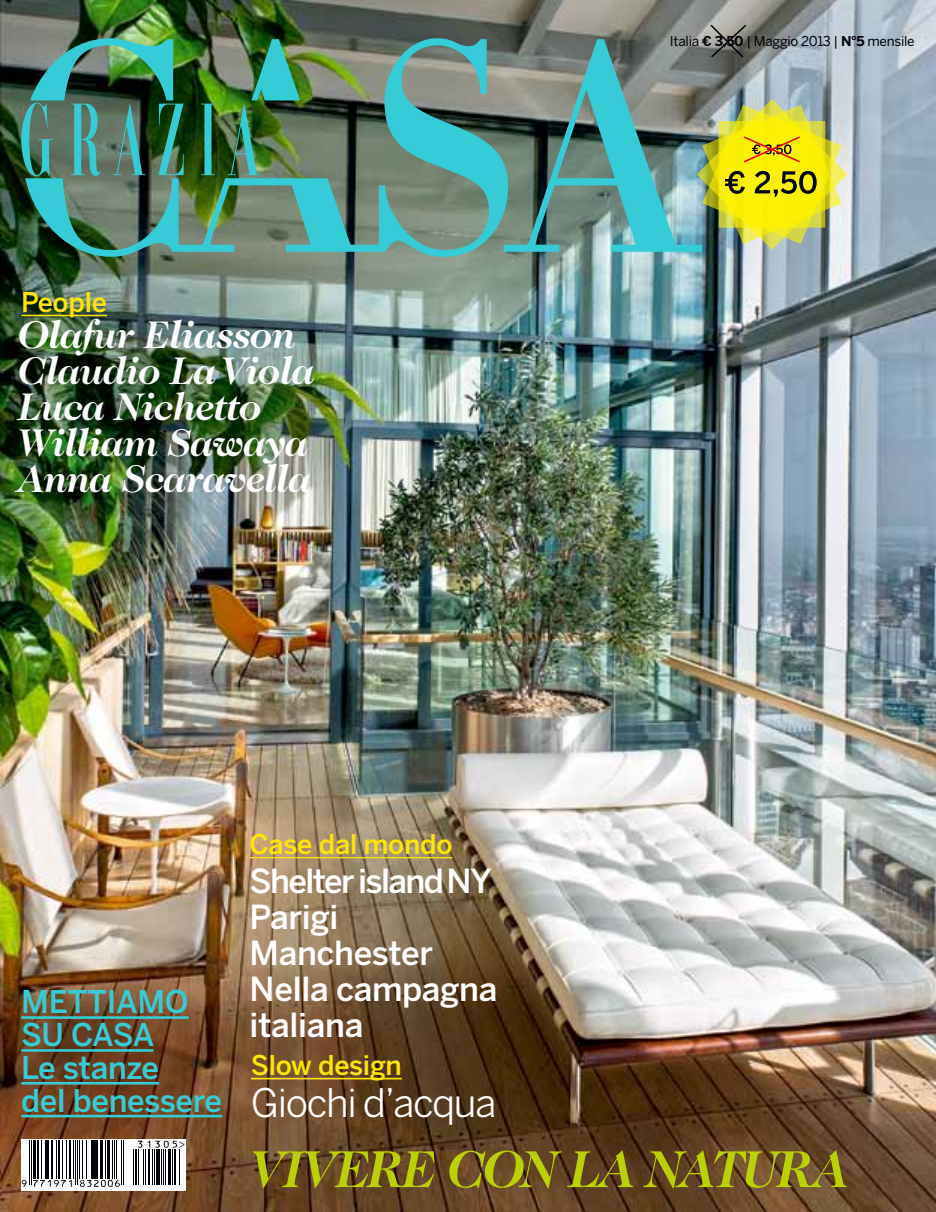
<style>
.page{position:relative;width:936px;height:1212px;background:#fff}
.page>*{position:absolute;margin:0;border:0;box-sizing:border-box;transform-origin:0 0}
.t1{font:italic 700 52.5px "Caslon Two Twenty Four";letter-spacing:-.035em;color:#bad200}
.t2{font:italic 700 39px/36px "Caslon Two Twenty Four";letter-spacing:-.025em;color:#fff}
.t3{font:39px "Benton Sans";letter-spacing:-.035em;color:#fff}
.t4{font:500 33px/36px "Benton Sans";letter-spacing:-.01em;color:#fff}
.t5{font:500 31.05px/32.8px "Benton Sans";letter-spacing:-.01em;color:#34cdd7}
.t6{font:500 27px "Benton Sans";letter-spacing:-.01em;color:#ffe600}
.t7{font:13.5px "Benton Sans";letter-spacing:-.02em;color:#000008}
.s1{font-weight:700}
</style>
<div class="page">
<img style="left:0;top:0;width:935px;height:1212px">
<div style="left:21px;top:1139px;width:165px;height:51px;background:#fff"></div>
<hr style="left:29px;top:1140px;width:1px;height:44px;background:#000008">
<hr style="left:31px;top:1140px;width:1px;height:44px;background:#000008">
<hr style="left:33px;top:1140px;width:3px;height:38px;background:#000008">
<hr style="left:37px;top:1140px;width:2px;height:38px;background:#000008">
<hr style="left:41px;top:1140px;width:1px;height:38px;background:#000008">
<hr style="left:45px;top:1140px;width:1px;height:38px;background:#000008">
<hr style="left:47px;top:1140px;width:2px;height:38px;background:#000008">
<hr style="left:51px;top:1140px;width:1px;height:38px;background:#000008">
<hr style="left:56px;top:1140px;width:1px;height:38px;background:#000008">
<hr style="left:58px;top:1140px;width:2px;height:38px;background:#000008">
<hr style="left:62px;top:1140px;width:1px;height:38px;background:#000008">
<hr style="left:66px;top:1140px;width:1px;height:38px;background:#000008">
<hr style="left:69px;top:1140px;width:1px;height:38px;background:#000008">
<hr style="left:73px;top:1140px;width:1px;height:38px;background:#000008">
<hr style="left:75px;top:1140px;width:1px;height:44px;background:#000008">
<hr style="left:77px;top:1140px;width:1px;height:44px;background:#000008">
<hr style="left:79px;top:1140px;width:1px;height:38px;background:#000008">
<hr style="left:82px;top:1140px;width:1px;height:38px;background:#000008">
<hr style="left:86px;top:1140px;width:1px;height:38px;background:#000008">
<hr style="left:91px;top:1140px;width:1px;height:38px;background:#000008">
<hr style="left:93px;top:1140px;width:2px;height:38px;background:#000008">
<hr style="left:96px;top:1140px;width:2px;height:38px;background:#000008">
<hr style="left:100px;top:1140px;width:2px;height:38px;background:#000008">
<hr style="left:105px;top:1140px;width:1px;height:38px;background:#000008">
<hr style="left:107px;top:1140px;width:2px;height:38px;background:#000008">
<hr style="left:112px;top:1140px;width:1px;height:38px;background:#000008">
<hr style="left:114px;top:1140px;width:1px;height:38px;background:#000008">
<hr style="left:116px;top:1140px;width:1px;height:38px;background:#000008">
<hr style="left:121px;top:1140px;width:1px;height:44px;background:#000008">
<hr style="left:123px;top:1140px;width:1px;height:44px;background:#000008">
<hr style="left:133px;top:1149px;width:1px;height:35px;background:#000008">
<hr style="left:135px;top:1149px;width:2px;height:35px;background:#000008">
<hr style="left:138px;top:1149px;width:1px;height:35px;background:#000008">
<hr style="left:143px;top:1149px;width:1px;height:35px;background:#000008">
<hr style="left:145px;top:1149px;width:1px;height:35px;background:#000008">
<hr style="left:148px;top:1149px;width:2px;height:35px;background:#000008">
<hr style="left:152px;top:1149px;width:1px;height:35px;background:#000008">
<hr style="left:154px;top:1149px;width:1px;height:35px;background:#000008">
<hr style="left:156px;top:1149px;width:4px;height:35px;background:#000008">
<hr style="left:161px;top:1149px;width:1px;height:35px;background:#000008">
<hr style="left:163px;top:1149px;width:1px;height:35px;background:#000008">
<hr style="left:165px;top:1149px;width:1px;height:35px;background:#000008">
<hr style="left:168px;top:1149px;width:3px;height:35px;background:#000008">
<hr style="left:172px;top:1149px;width:1px;height:35px;background:#000008">
<hr style="left:174px;top:1149px;width:2px;height:35px;background:#000008">
<hr style="left:179px;top:1149px;width:1px;height:35px;background:#000008">
<svg style="left:22px;top:1180px;width:5px;height:7px"></svg>
<svg style="left:33px;top:1180px;width:39px;height:7px"></svg>
<svg style="left:80px;top:1180px;width:40px;height:7px"></svg>
<svg style="left:138px;top:1141px;width:46px;height:7px"></svg>
<svg style="left:21px;top:38px;width:4px;height:138px"></svg>
<img style="left:25px;top:38px;width:483px;height:219px">
<img style="left:228px;top:39px;width:72px;height:136px">
<hr style="left:249px;top:857px;width:203px;height:1px;background:#ffe600">
<hr style="left:21px;top:315px;width:86px;height:1px;background:#ffe600">
<hr style="left:251px;top:1078px;width:151px;height:1px;background:#ffe600">
<hr style="left:21px;top:1016px;width:168px;height:3px;background:#34cdd7">
<hr style="left:21px;top:1049px;width:132px;height:3px;background:#34cdd7">
<hr style="left:21px;top:1082px;width:138px;height:2px;background:#34cdd7">
<hr style="left:21px;top:1115px;width:201px;height:2px;background:#34cdd7">
<img style="left:503px;top:23px;width:344px;height:229px">
<p class="t6" style="left:21px;top:286px;width:87px">People</p>
<p class="t2" style="left:17px;top:316px;width:298px">Olafur Eliasson<br>Claudio La Viola<br>Luca Nichetto<br>William Sawaya<br>Anna Scaravella</p>
<p class="t5" style="left:21px;top:985px;width:202px">Mettiamo su casa<br>Le stanze<br>del benessere</p>
<p class="t6" style="left:249px;top:828px;width:204px">Case dal mondo</p>
<p class="t4" style="left:249px;top:862px;width:249px">Shelter island NY<br>Parigi<br>Manchester<br>Nella campagna italiana</p>
<p class="t6" style="left:251px;top:1049px;width:152px">Slow design</p>
<p class="t3" style="left:251px;top:1080px;width:247px">Giochi d’acqua</p>
<p class="t7" style="left:670px;top:33px;width:246px">Italia <span class="s1">€ 3,50</span> | Maggio 2013 | <span class="s1">N°5</span> mensile</p>
<p class="t1" style="left:249px;top:1138px;width:236px">Vivere con</p>
<p class="t1" style="left:567px;top:1138px;width:281px">la naturA</p>
</div>
